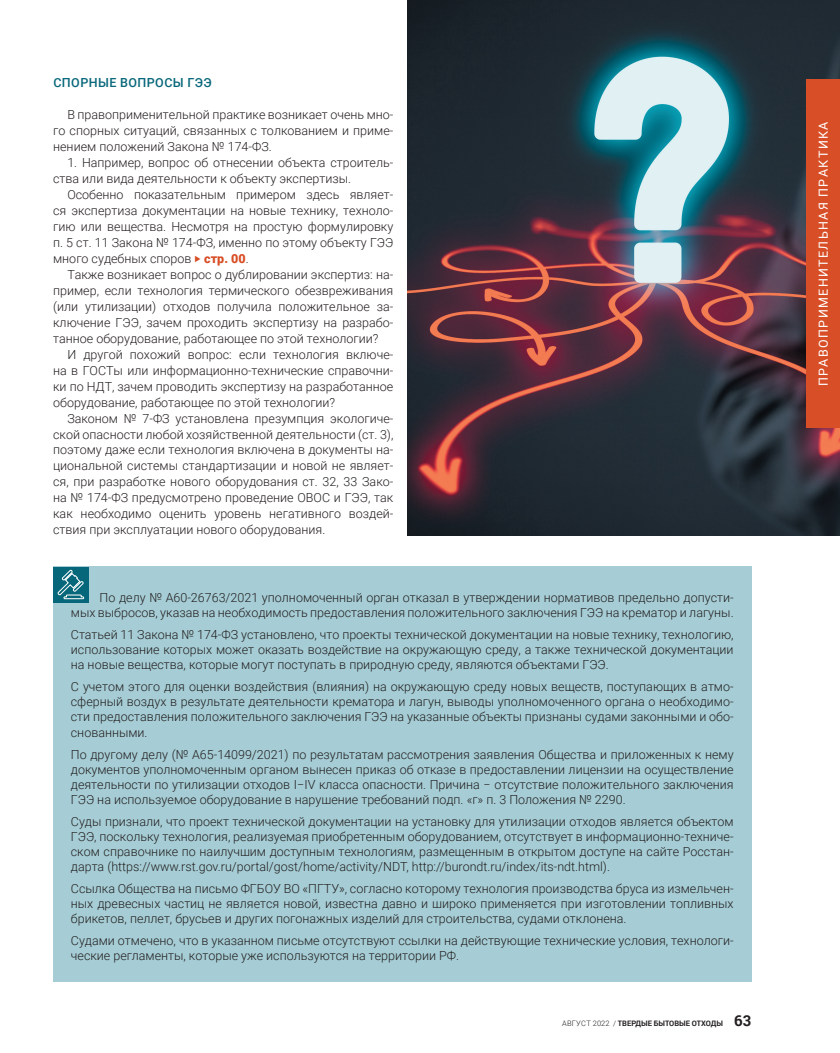
<style>
.page{position:relative;width:840px;height:1053px;background:#fff}
.page>*{position:absolute;margin:0;border:0;box-sizing:border-box;transform-origin:0 0}
.Текст_В{font:300 12.5px/15px "Roboto";color:#231f20;text-align:justify}
.Текст{font:300 12.5px/16px "Roboto";color:#231f20;text-align:justify}
.t1{font:12.5px "Roboto";letter-spacing:.11em;color:#fff}
.Заг{font:500 12.5px "Roboto";letter-spacing:.035em;color:#07677a}
.t2{font:700 7.5px "Roboto";color:#231f20}
.s1{font-weight:900;color:#d84e26}
.s2{font-weight:300}
.s3{font-size:15px}
</style>
<div class="page">
<div style="left:53px;top:566px;width:698px;height:415px;background:#a6cdd5"></div>
<div style="left:53px;top:566px;width:36px;height:36px;background:#07677a"></div>
<svg style="left:57px;top:569px;width:27px;height:30px"></svg>
<img style="left:407px;top:0;width:433px;height:535px">
<div style="left:806px;top:80px;width:34px;height:348px;background:#d84e26"></div>
<p class="Заг" style="left:53px;top:74px;width:160px">СПОРНЫЕ ВОПРОСЫ ГЭЭ</p>
<p class="Текст" style="left:53px;top:106px;width:342px;text-indent:14px">В правоприменительной практике возникает очень мно&shy;го спорных ситуаций, связанных с толкованием и приме&shy;нением положений Закона № 174-ФЗ.</p>
<p class="Текст" style="left:53px;top:154px;width:342px;text-indent:14px">1. Например, вопрос об отнесении объекта строитель&shy;ства или вида деятельности к объекту экспертизы.</p>
<p class="Текст" style="left:53px;top:186px;width:342px;text-indent:14px">Особенно показательным примером здесь являет&shy;ся экспертиза документации на новые технику, техноло&shy;гию или вещества. Несмотря на простую формулировку п. 5 ст. 11 Закона № 174-ФЗ, именно по этому объекту ГЭЭ много судебных споров <span class="s1">‣ стр. 00</span>.</p>
<p class="Текст" style="left:53px;top:266px;width:342px;text-indent:14px">Также возникает вопрос о дублировании экспертиз: на&shy;пример, если технология термического обезвреживания (или утилизации) отходов получила положительное за&shy;ключение ГЭЭ, зачем проходить экспертизу на разрабо&shy;танное оборудование, работающее по этой технологии?</p>
<p class="Текст" style="left:53px;top:345px;width:342px;text-indent:14px">И другой похожий вопрос: если технология включе&shy;на в ГОСТы или информационно-технические справочни&shy;ки по НДТ, зачем проводить экспертизу на разработанное оборудование, работающее по этой технологии?</p>
<p class="Текст" style="left:53px;top:409px;width:342px;text-indent:14px">Законом № 7-ФЗ установлена презумпция экологиче&shy;ской опасности любой хозяйственной деятельности (ст. 3), поэтому даже если технология включена в документы на&shy;циональной системы стандартизации и новой не являет&shy;ся, при разработке нового оборудования ст. 32, 33 Зако&shy;на № 174-ФЗ предусмотрено проведение ОВОС и ГЭЭ, так как необходимо оценить уровень негативного воздей&shy;ствия при эксплуатации нового оборудования.</p>
<p class="Текст_В" style="left:71px;top:589px;width:664px;text-align:right">По делу № А60-26763/2021 уполномоченный орган отказал в утверждении нормативов предельно допусти-<br>мых выбросов, указав на необходимость предоставления положительного заключения ГЭЭ на крематор и лагуны.</p>
<p class="Текст_В" style="left:71px;top:627px;width:664px">Статьей 11 Закона № 174-ФЗ установлено, что проекты технической документации на новые технику, технологию, использование которых может оказать воздействие на окружающую среду, а также технической документации на новые вещества, которые могут поступать в природную среду, являются объектами ГЭЭ.</p>
<p class="Текст_В" style="left:71px;top:679px;width:664px">С учетом этого для оценки воздействия (влияния) на окружающую среду новых веществ, поступающих в атмо&shy;сферный воздух в результате деятельности крематора и лагун, выводы уполномоченного органа о необходимо&shy;сти предоставления положительного заключения ГЭЭ на указанные объекты признаны судами законными и обо&shy;снованными.</p>
<p class="Текст_В" style="left:71px;top:746px;width:664px">По другому делу (№ А65-14099/2021) по результатам рассмотрения заявления Общества и приложенных к нему документов уполномоченным органом вынесен приказ об отказе в предоставлении лицензии на осуществление деятельности по утилизации отходов I‒IV класса опасности. Причина ‒ отсутствие положительного заключения ГЭЭ на используемое оборудование в нарушение требований подп. «г» п. 3 Положения № 2290.</p>
<p class="Текст_В" style="left:71px;top:813px;width:664px">Суды признали, что проект технической документации на установку для утилизации отходов является объектом ГЭЭ, поскольку технология, реализуемая приобретенным оборудованием, отсутствует в информационно-техниче&shy;ском справочнике по наилучшим доступным технологиям, размещенным в открытом доступе на сайте Росстан&shy;дарта (https://www.rst.gov.ru/portal/gost/home/activity/NDT, http://burondt.ru/index/its-ndt.html).</p>
<p class="Текст_В" style="left:71px;top:880px;width:664px">Ссылка Общества на письмо ФГБОУ ВО «ПГТУ», согласно которому технология производства бруса из измельчен&shy;ных древесных частиц не является новой, известна давно и широко применяется при изготовлении топливных брикетов, пеллет, брусьев и других погонажных изделий для строительства, судами отклонена.</p>
<p class="Текст_В" style="left:71px;top:932px;width:664px">Судами отмечено, что в указанном письме отсутствуют ссылки на действующие технические условия, технологи&shy;ческие регламенты, которые уже используются на территории РФ.</p>
<p class="t2" style="left:562px;top:1018px;width:191px"><span class="s2">АВГУСТ 2022 /</span> ТВЕРДЫЕ БЫТОВЫЕ ОТХОДЫ <span class="s3">63</span></p>
<p class="t1" style="left:815px;top:386px;width:266px;rotate:-90deg">ПРАВОПРИМЕНИТЕЛЬНАЯ ПРАКТИКА</p>
</div>
